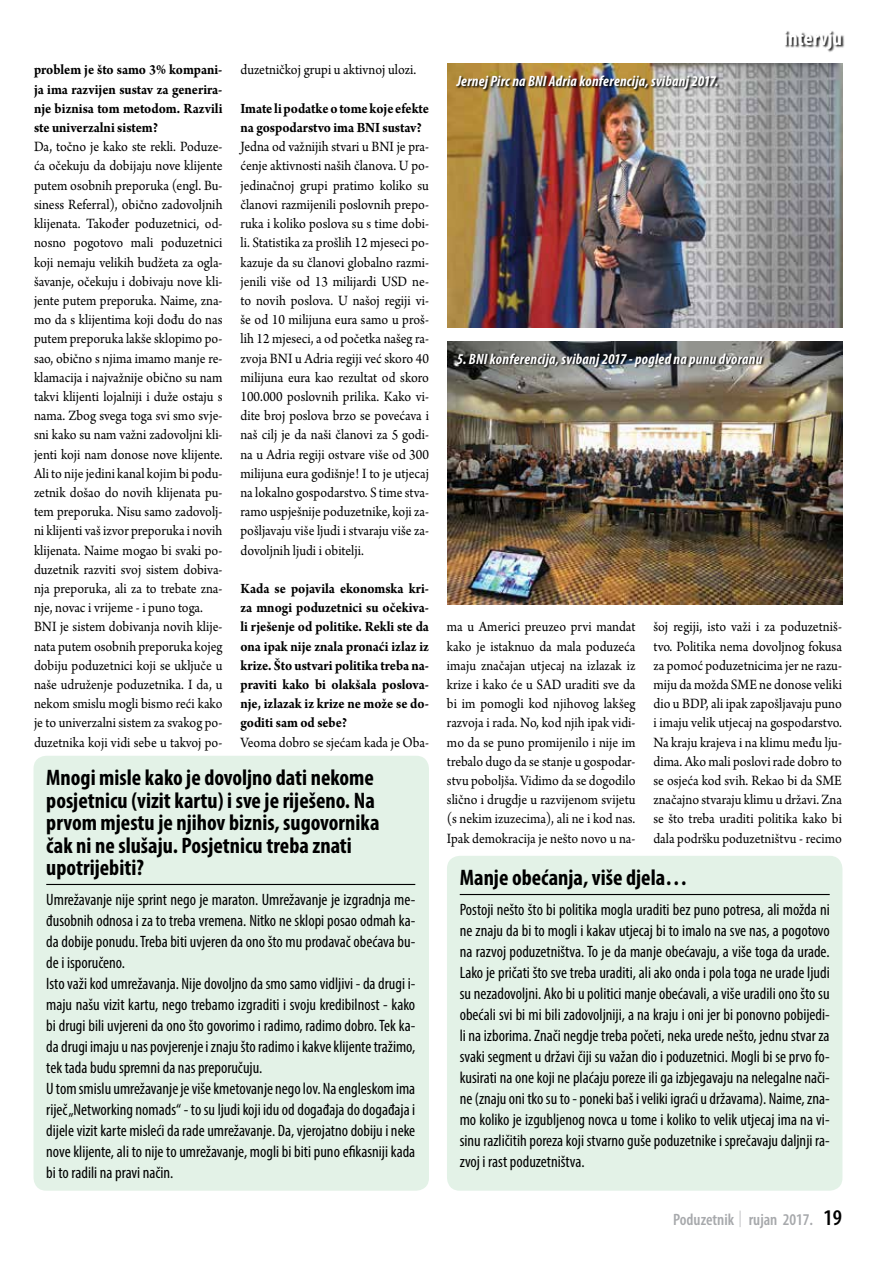
<style>
.page{position:relative;width:893px;height:1263px;background:#fff}
.page>*{position:absolute;margin:0;border:0;box-sizing:border-box;transform-origin:0 0}
.t1{font:700 condensed 22.5px/22.5px "Myriad Pro";color:#000}
.t2{font:700 condensed 21px "Myriad Pro";color:#fff}
.t3{font:condensed 16.5px/21px "Myriad Pro";color:#000}
.t4{font:600 condensed 16.5px "Myriad Pro";color:#a7a9ac}
.t5{font:15px/19.2px "Arno Pro";color:#000;text-align:justify;scale:.92 1}
.t6{font:700 15px/19.2px "Arno Pro";letter-spacing:-.005em;color:#000;text-align:justify;scale:.92 1}
.t7{font:italic 700 condensed 15px "Myriad Pro";letter-spacing:.015em;color:#fff}
.s1{font-size:22.5px;color:#000}
</style>
<div class="page">
<img style="left:447px;top:64px;width:396px;height:263px">
<img style="left:447px;top:341px;width:396px;height:263px">
<img style="left:456px;top:76px;width:265px;height:16px">
<svg style="left:456px;top:353px;width:309px;height:16px;background:#515352"></svg>
<div style="left:34px;top:756px;width:395px;height:435px;background:#e3f2e7;border-radius:13px"></div>
<hr style="left:46px;top:884px;width:369px;height:1px;background:#000">
<div style="left:447px;top:856px;width:395px;height:335px;background:#e3f2e7;border-radius:13px"></div>
<hr style="left:460px;top:894px;width:370px;height:1px;background:#000">
<div style="left:783px;top:30px;width:61px;height:22px;background:#000;opacity:.85"></div>
<p class="t6" style="left:34px;top:61px;width:206px">problem je što samo 3% kompani&shy;ja ima razvijen sustav za generira&shy;nje biznisa tom metodom. Razvili ste univerzalni sistem?</p>
<p class="t5" style="left:34px;top:138px;width:206px;text-align:left">Da, točno je kako ste rekli. Poduze&shy;ća očekuju da dobijaju nove klijente putem osobnih preporuka (engl. Bu&shy;siness Referral), obično zadovoljnih klijenata. Također poduzetnici, od&shy;nosno pogotovo mali poduzetnici koji nemaju velikih budžeta za ogla&shy;šavanje, očekuju i dobivaju nove kli&shy;jente putem preporuka. Naime, zna&shy;mo da s klijentima koji dođu do nas putem preporuka lakše sklopimo po&shy;sao, obično s njima imamo manje re&shy;klamacija i najvažnije obično su nam takvi klijenti lojalniji i duže ostaju s nama. Zbog svega toga svi smo svje&shy;sni kako su nam važni zadovoljni kli&shy;jenti koji nam donose nove klijente.<br>Ali to nije jedini kanal kojim bi podu&shy;zetnik došao do novih klijenata pu&shy;tem preporuka. Nisu samo zadovolj&shy;ni klijenti vaš izvor preporuka i novih klijenata. Naime mogao bi svaki po&shy;duzetnik razviti svoj sistem dobiva&shy;nja preporuka, ali za to trebate zna&shy;nje, novac i vrijeme - i puno toga.<br>BNI je sistem dobivanja novih klije&shy;nata putem osobnih preporuka kojeg dobiju poduzetnici koji se uključe u naše udruženje poduzetnika. I da, u nekom smislu mogli bismo reći kako je to univerzalni sistem za svakog po&shy;duzetnika koji vidi sebe u takvoj po-</p>
<p class="t5" style="left:240px;top:61px;width:193px">duzetničkoj grupi u aktivnoj ulozi.</p>
<p class="t6" style="left:240px;top:100px;width:206px">Imate li podatke o tome koje efekte na gospodarstvo ima BNI sustav?</p>
<p class="t5" style="left:240px;top:138px;width:206px">Jedna od važnijih stvari u BNI je pra&shy;ćenje aktivnosti naših članova. U po&shy;jedinačnoj grupi pratimo koliko su članovi razmijenili poslovnih prepo&shy;ruka i koliko poslova su s time dobi&shy;li. Statistika za prošlih 12 mjeseci po&shy;kazuje da su članovi globalno razmi&shy;jenili više od 13 milijardi USD ne&shy;to novih poslova. U našoj regiji vi&shy;še od 10 milijuna eura samo u proš&shy;lih 12 mjeseci, a od početka našeg ra&shy;zvoja BNI u Adria regiji već skoro 40 milijuna eura kao rezultat od skoro 100.000 poslovnih prilika. Kako vi&shy;dite broj poslova brzo se povećava i naš cilj je da naši članovi za 5 godi&shy;na u Adria regiji ostvare više od 300 milijuna eura godišnje! I to je utjecaj na lokalno gospodarstvo. S time stva&shy;ramo uspješnije poduzetnike, koji za&shy;pošljavaju više ljudi i stvaraju više za&shy;dovoljnih ljudi i obitelji.</p>
<p class="t6" style="left:240px;top:580px;width:206px">Kada se pojavila ekonomska kri&shy;za mnogi poduzetnici su očekiva&shy;li rješenje od politike. Rekli ste da ona ipak nije znala pronaći izlaz iz krize. Što ustvari politika treba na&shy;praviti kako bi olakšala poslova&shy;nje, izlazak iz krize ne može se do&shy;goditi sam od sebe?</p>
<p class="t5" style="left:240px;top:733px;width:206px">Veoma dobro se sjećam kada je Oba-</p>
<h1 class="t1" style="left:46px;top:766px;width:335px">Mnogi misle kako je dovoljno dati nekome posjetnicu (vizit kartu) i sve je riješeno. Na prvom mjestu je njihov biznis, sugovornika čak ni ne slušaju. Posjetnicu treba znati upotrijebiti?</h1>
<p class="t3" style="left:46px;top:889px;width:371px">Umrežavanje nije sprint nego je maraton. Umrežavanje je izgradnja me&shy;đusobnih odnosa i za to treba vremena. Nitko ne sklopi posao odmah ka&shy;da dobije ponudu. Treba biti uvjeren da ono što mu prodavač obećava bu&shy;de i isporučeno.<br>Isto važi kod umrežavanja. Nije dovoljno da smo samo vidljivi - da drugi i&shy;maju našu vizit kartu, nego trebamo izgraditi i svoju kredibilnost - kako bi drugi bili uvjereni da ono što govorimo i radimo, radimo dobro. Tek ka&shy;da drugi imaju u nas povjerenje i znaju što radimo i kakve klijente tražimo, tek tada budu spremni da nas preporučuju.<br>U tom smislu umrežavanje je više kmetovanje nego lov. Na engleskom ima riječ „Networking nomads“ - to su ljudi koji idu od događaja do događaja i dijele vizit karte misleći da rade umrežavanje. Da, vjerojatno dobiju i neke nove klijente, ali to nije to umrežavanje, mogli bi biti puno efikasniji kada bi to radili na pravi način.</p>
<p class="t7" style="left:457px;top:72px;width:263px">Jernej Pirc na BNI Adria konferencija, svibanj 2017.</p>
<h2 class="t2" style="left:783px;top:25px;width:60px">intervju</h2>
<p class="t7" style="left:457px;top:349px;width:307px">5. BNI konferencija, svibanj 2017 - pogled na punu dvoranu</p>
<p class="t5" style="left:447px;top:618px;width:206px">ma u Americi preuzeo prvi mandat kako je istaknuo da mala poduzeća imaju značajan utjecaj na izlazak iz krize i kako će u SAD uraditi sve da bi im pomogli kod njihovog lakšeg razvoja i rada. No, kod njih ipak vidi&shy;mo da se puno promijenilo i nije im trebalo dugo da se stanje u gospodar&shy;stvu poboljša. Vidimo da se dogodilo slično i drugdje u razvijenom svijetu (s nekim izuzecima), ali ne i kod nas.<br>Ipak demokracija je nešto novo u na-</p>
<p class="t5" style="left:653px;top:618px;width:206px">šoj regiji, isto važi i za poduzetniš&shy;tvo. Politika nema dovoljnog fokusa za pomoć poduzetnicima jer ne razu&shy;miju da možda SME ne donose veliki dio u BDP, ali ipak zapošljavaju puno i imaju velik utjecaj na gospodarstvo.<br>Na kraju krajeva i na klimu među lju&shy;dima. Ako mali poslovi rade dobro to se osjeća kod svih. Rekao bi da SME značajno stvaraju klimu u državi. Zna se što treba uraditi politika kako bi dala podršku poduzetništvu - recimo</p>
<h1 class="t1" style="left:460px;top:866px;width:229px">Manje obećanja, više djela…</h1>
<p class="t3" style="left:460px;top:899px;width:372px;text-align:justify">Postoji nešto što bi politika mogla uraditi bez puno potresa, ali možda ni ne znaju da bi to mogli i kakav utjecaj bi to imalo na sve nas, a pogotovo na razvoj poduzetništva. To je da manje obećavaju, a više toga da urade.<br>Lako je pričati što sve treba uraditi, ali ako onda i pola toga ne urade ljudi su nezadovoljni. Ako bi u politici manje obećavali, a više uradili ono što su obećali svi bi mi bili zadovoljniji, a na kraju i oni jer bi ponovno pobijedi&shy;li na izborima. Znači negdje treba početi, neka urede nešto, jednu stvar za svaki segment u državi čiji su važan dio i poduzetnici. Mogli bi se prvo fo&shy;kusirati na one koji ne plaćaju poreze ili ga izbjegavaju na nelegalne nači&shy;ne (znaju oni tko su to - poneki baš i veliki igraći u državama). Naime, zna&shy;mo koliko je izgubljenog novca u tome i koliko to velik utjecaj ima na vi&shy;sinu različitih poreza koji stvarno guše poduzetnike i sprečavaju daljnji ra&shy;zvoj i rast poduzetništva.</p>
<p class="t4" style="left:673px;top:1210px;width:170px">Poduzetnik | rujan 2017. <span class="s1">19</span></p>
</div>
